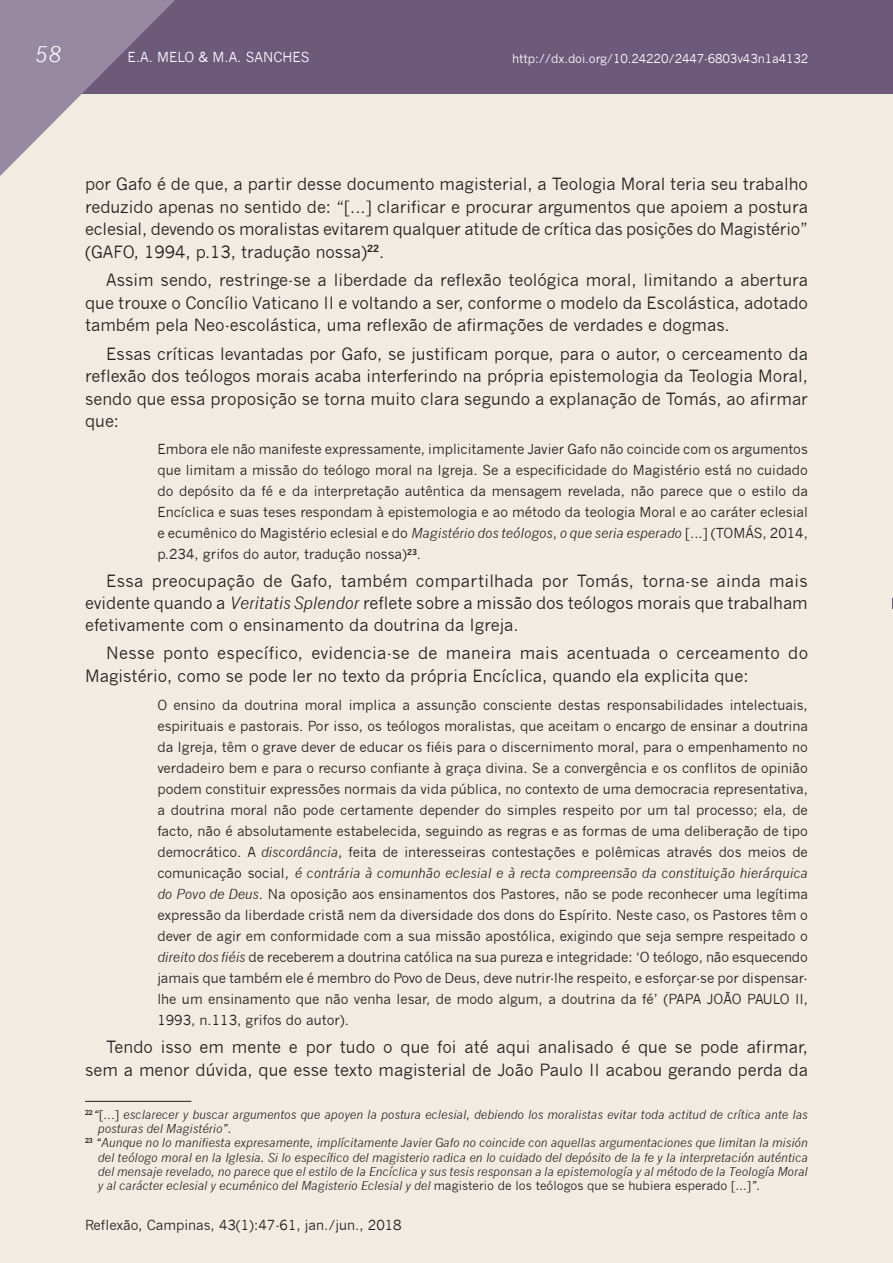
<style>
.page{position:relative;width:893px;height:1263px;background:#fff}
.page>*{position:absolute;margin:0;border:0;box-sizing:border-box;transform-origin:0 0}
.t1{font:italic 21px "News Gothic";color:#fff}
.t2{font:16.5px/22.5px "News Gothic";color:#231f20;text-align:justify}
.t3{font:13.5px/21px "News Gothic";color:#231f20;text-align:justify}
.t4{font:13.5px "News Gothic";color:#fff}
.t5{font:italic 12px "News Gothic";color:#231f20}
.t6{font:12px "News Gothic";letter-spacing:-.01em;color:#fff}
.s1{font-style:italic}
.s2{font-style:normal}
</style>
<div class="page">
<div style="left:0;top:93px;width:893px;height:1170px;background:#f1ebe1"></div>
<div style="left:0;top:0;width:893px;height:93px;background:#6d597a"></div>
<svg style="left:0;top:0;width:176px;height:176px"></svg>
<hr style="left:85px;top:1101px;width:106px;height:1px;background:#231f20">
<h1 class="t1" style="left:36px;top:42px;width:28px">58</h1>
<p class="t4" style="left:128px;top:49px;width:184px">E.A. MELO &amp; M.A. SANCHES</p>
<p class="t6" style="left:512px;top:51px;width:298px">http://dx.doi.org/10.24220/2447-6803v43n1a4132</p>
<p class="t2" style="left:85px;top:173px;width:724px">por Gafo é de que, a partir desse documento magisterial, a Teologia Moral teria seu trabalho reduzido apenas no sentido de: “[...] clarificar e procurar argumentos que apoiem a postura eclesial, devendo os moralistas evitarem qualquer atitude de crítica das posições do Magistério” (GAFO, 1994, p.13, tradução nossa)<sup>22</sup>.</p>
<p class="t2" style="left:85px;top:269px;width:724px;text-indent:21px">Assim sendo, restringe-se a liberdade da reflexão teológica moral, limitando a abertura que trouxe o Concílio Vaticano II e voltando a ser, conforme o modelo da Escolástica, adotado também pela Neo-escolástica, uma reflexão de afirmações de verdades e dogmas.</p>
<p class="t2" style="left:85px;top:342px;width:724px;text-indent:21px">Essas críticas levantadas por Gafo, se justificam porque, para o autor, o cerceamento da reflexão dos teólogos morais acaba interferindo na própria epistemologia da Teologia Moral, sendo que essa proposição se torna muito clara segundo a explanação de Tomás, ao afirmar que:</p>
<p class="t3" style="left:157px;top:439px;width:652px">Embora ele não manifeste expressamente, implicitamente Javier Gafo não coincide com os argumentos que limitam a missão do teólogo moral na Igreja. Se a especificidade do Magistério está no cuidado do depósito da fé e da interpretação autêntica da mensagem revelada, não parece que o estilo da Encíclica e suas teses respondam à epistemologia e ao método da teologia Moral e ao caráter eclesial e ecumênico do Magistério eclesial e do <span class="s1">Magistério dos teólogos</span>, <span class="s1">o que seria esperado</span> [...] (TOMÁS, 2014, p.234, grifos do autor, tradução nossa)<sup>23</sup>.</p>
<p class="t2" style="left:85px;top:571px;width:724px;line-height:21.8px;text-indent:21px">Essa preocupação de Gafo, também compartilhada por Tomás, torna-se ainda mais evidente quando a <span class="s1">Veritatis Splendor</span> reflete sobre a missão dos teólogos morais que trabalham efetivamente com o ensinamento da doutrina da Igreja.</p>
<p class="t2" style="left:85px;top:641px;width:725px;line-height:23.2px;text-indent:21px">Nesse ponto específico, evidencia-se de maneira mais acentuada o cerceamento do<br>Magistério, como se pode ler no texto da própria Encíclica, quando ela explicita que:</p>
<p class="t3" style="left:157px;top:694px;width:652px">O ensino da doutrina moral implica a assunção consciente destas responsabilidades intelectuais, espirituais e pastorais. Por isso, os teólogos moralistas, que aceitam o encargo de ensinar a doutrina da Igreja, têm o grave dever de educar os fiéis para o discernimento moral, para o empenhamento no verdadeiro bem e para o recurso confiante à graça divina. Se a convergência e os conflitos de opinião podem constituir expressões normais da vida pública, no contexto de uma democracia representativa, a doutrina moral não pode certamente depender do simples respeito por um tal processo; ela, de facto, não é absolutamente estabelecida, seguindo as regras e as formas de uma deliberação de tipo democrático. A <span class="s1">discordância</span>, feita de interesseiras contestações e polêmicas através dos meios de comunicação social, <span class="s1">é contrária à comunhão eclesial e à recta compreensão da constituição hierárquica do Povo de Deus</span>. Na oposição aos ensinamentos dos Pastores, não se pode reconhecer uma legítima expressão da liberdade cristã nem da diversidade dos dons do Espírito. Neste caso, os Pastores têm o dever de agir em conformidade com a sua missão apostólica, exigindo que seja sempre respeitado o <span class="s1">direito dos fiéis</span> de receberem a doutrina católica na sua pureza e integridade: ‘O teólogo, não esquecendo jamais que também ele é membro do Povo de Deus, deve nutrir-lhe respeito, e esforçar-se por dispensar&shy;lhe um ensinamento que não venha lesar, de modo algum, a doutrina da fé’ (PAPA JOÃO PAULO II, 1993, n.113, grifos do autor).</p>
<p class="t2" style="left:85px;top:1036px;width:724px;text-align:right">Tendo isso em mente e por tudo o que foi até aqui analisado é que se pode afirmar, sem a menor dúvida, que esse texto magisterial de João Paulo II acabou gerando perda da</p>
<p class="t5" style="left:85px;top:1107px;width:724px"><sup>22</sup>“<span class="s2">[...]</span> esclarecer y buscar argumentos que apoyen la postura eclesial, debiendo los moralistas evitar toda actitud de crítica ante las</p>
<p class="t5" style="left:98px;top:1122px;width:136px">posturas del Magistério”.</p>
<p class="t5" style="left:85px;top:1136px;width:724px"><sup>23</sup> “Aunque no lo manifiesta expresamente, implícitamente Javier Gafo no coincide con aquellas argumentaciones que limitan la misión</p>
<p class="t5" style="left:98px;top:1150px;width:712px">del teólogo moral en la Iglesia. Si lo específico del magisterio radica en lo cuidado del depósito de la fe y la interpretación auténtica</p>
<p class="t5" style="left:98px;top:1164px;width:712px">del mensaje revelado, no parece que el estilo de la Encíclica y sus tesis responsan a la epistemología y al método de la Teología Moral</p>
<p class="t5" style="left:98px;top:1179px;width:664px">y al carácter eclesial y ecuménico del Magisterio Eclesial y del <span class="s2">magisterio de los teólogos que se hubiera esperado […]</span>”.</p>
<p class="t3" style="left:85px;top:1215px;width:318px">Reflexão, Campinas, 43(1):47-61, jan./jun., 2018</p>
</div>
